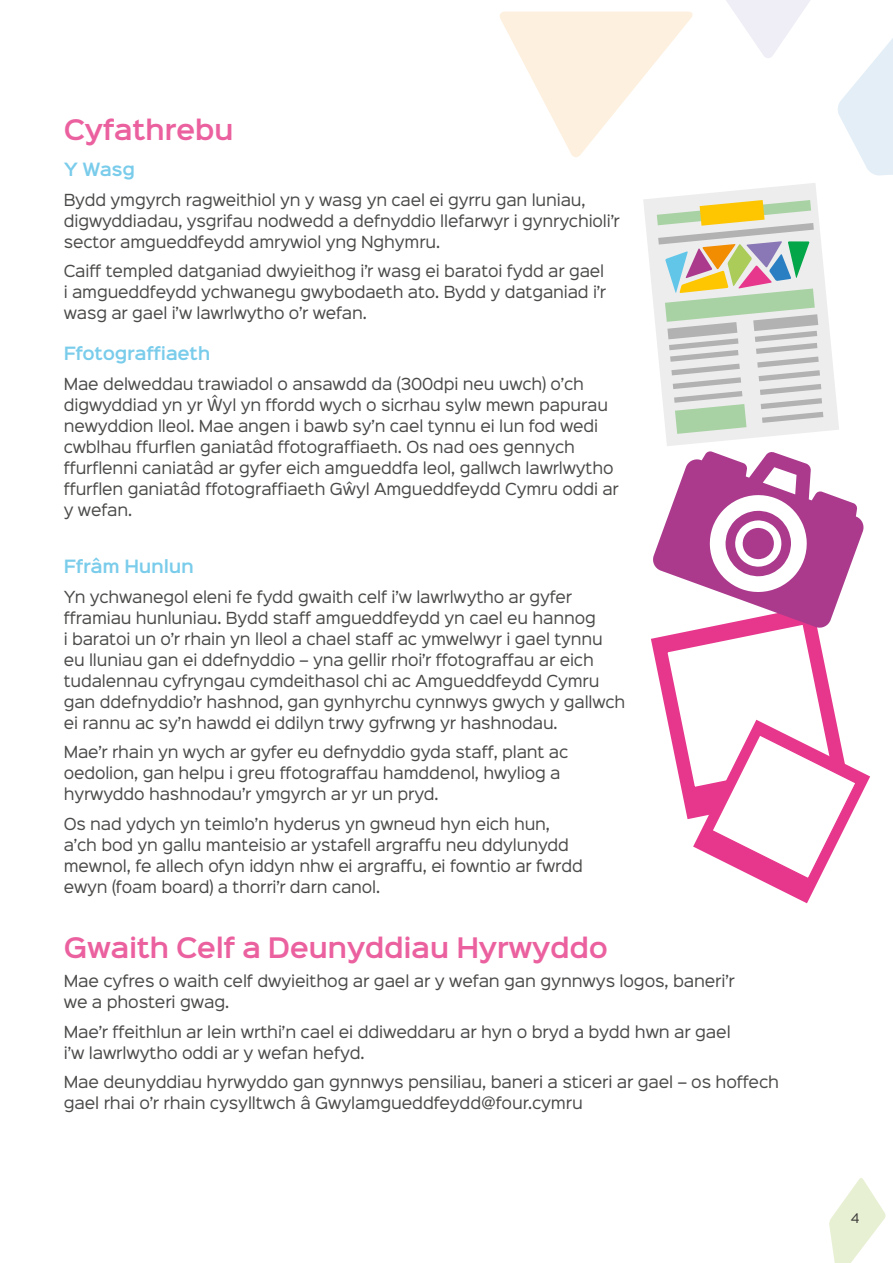
<style>
.page{position:relative;width:893px;height:1263px;background:#fff}
.page>*{position:absolute;margin:0;border:0;box-sizing:border-box;transform-origin:0 0}
.t1{font:600 25.5px "Sinkin Sans 600";letter-spacing:-.02em;color:#eb619f}
.t2{font:600 16.5px "Sinkin Sans 600";letter-spacing:-.02em;color:#7acceb}
.t3{font:15px/21px "Sinkin Sans 400";letter-spacing:-.01em;color:#4a4a49}
.t4{font:12px "Sinkin Sans 400";color:#3c3c3b}
</style>
<div class="page">
<svg style="left:829px;top:1178px;width:57px;height:85px"></svg>
<svg style="left:500px;top:0;width:393px;height:176px"></svg>
<svg style="left:643px;top:183px;width:196px;height:263px"></svg>
<svg style="left:657px;top:200px;width:166px;height:234px;background:#d2d5c4"></svg>
<svg style="left:651px;top:451px;width:219px;height:452px"></svg>
<h1 class="t1" style="left:64px;top:107px;width:171px">Cyfathrebu</h1>
<p class="t2" style="left:64px;top:155px;width:73px">Y Wasg</p>
<p class="t3" style="left:64px;top:188px;width:558px">Bydd ymgyrch ragweithiol yn y wasg yn cael ei gyrru gan luniau, digwyddiadau, ysgrifau nodwedd a defnyddio llefarwyr i gynrychioli’r sector amgueddfeydd amrywiol yng Nghymru.</p>
<p class="t3" style="left:64px;top:259px;width:544px">Caiff templed datganiad dwyieithog i’r wasg ei baratoi fydd ar gael i amgueddfeydd ychwanegu gwybodaeth ato. Bydd y datganiad i’r wasg ar gael i’w lawrlwytho o’r wefan.</p>
<p class="t2" style="left:64px;top:339px;width:148px">Ffotograffiaeth</p>
<p class="t3" style="left:64px;top:372px;width:557px">Mae delweddau trawiadol o ansawdd da (300dpi neu uwch) o’ch digwyddiad yn yr Ŵyl yn ffordd wych o sicrhau sylw mewn papurau newyddion lleol. Mae angen i bawb sy’n cael tynnu ei lun fod wedi cwblhau ffurflen ganiatâd ffotograffiaeth. Os nad oes gennych ffurflenni caniatâd ar gyfer eich amgueddfa leol, gallwch lawrlwytho ffurflen ganiatâd ffotograffiaeth Gŵyl Amgueddfeydd Cymru oddi ar y wefan.</p>
<p class="t2" style="left:64px;top:552px;width:132px">Ffrâm Hunlun</p>
<p class="t3" style="left:64px;top:585px;width:563px">Yn ychwanegol eleni fe fydd gwaith celf i’w lawrlwytho ar gyfer fframiau hunluniau. Bydd staff amgueddfeydd yn cael eu hannog<br>i baratoi un o’r rhain yn lleol a chael staff ac ymwelwyr i gael tynnu eu lluniau gan ei ddefnyddio – yna gellir rhoi’r ffotograffau ar eich tudalennau cyfryngau cymdeithasol chi ac Amgueddfeydd Cymru gan ddefnyddio’r hashnod, gan gynhyrchu cynnwys gwych y gallwch ei rannu ac sy’n hawdd ei ddilyn trwy gyfrwng yr hashnodau.</p>
<p class="t3" style="left:64px;top:740px;width:506px">Mae’r rhain yn wych ar gyfer eu defnyddio gyda staff, plant ac oedolion, gan helpu i greu ffotograffau hamddenol, hwyliog a hyrwyddo hashnodau’r ymgyrch ar yr un pryd.</p>
<p class="t3" style="left:64px;top:812px;width:521px">Os nad ydych yn teimlo’n hyderus yn gwneud hyn eich hun, a’ch bod yn gallu manteisio ar ystafell argraffu neu ddylunydd mewnol, fe allech ofyn iddyn nhw ei argraffu, ei fowntio ar fwrdd ewyn (foam board) a thorri’r darn canol.</p>
<h1 class="t1" style="left:64px;top:925px;width:546px">Gwaith Celf a Deunyddiau Hyrwyddo</h1>
<p class="t3" style="left:64px;top:969px;width:672px">Mae cyfres o waith celf dwyieithog ar gael ar y wefan gan gynnwys logos, baneri’r we a phosteri gwag.</p>
<p class="t3" style="left:64px;top:1020px;width:668px">Mae’r ffeithlun ar lein wrthi’n cael ei ddiweddaru ar hyn o bryd a bydd hwn ar gael i’w lawrlwytho oddi ar y wefan hefyd.</p>
<p class="t3" style="left:64px;top:1070px;width:717px">Mae deunyddiau hyrwyddo gan gynnwys pensiliau, baneri a sticeri ar gael – os hoffech gael rhai o’r rhain cysylltwch â Gwylamgueddfeydd@four.cymru</p>
<p class="t4" style="left:851px;top:1207px;width:10px">4</p>
</div>
